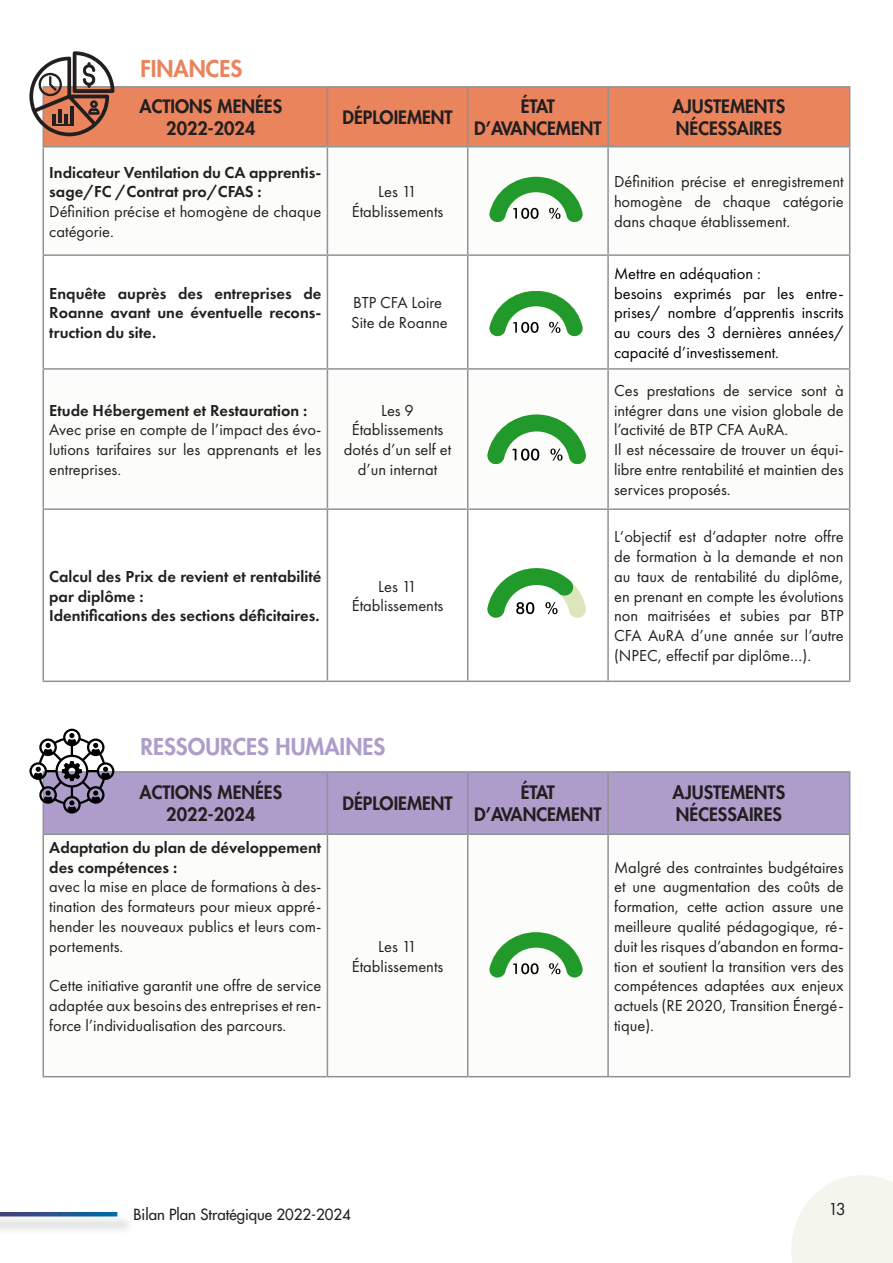
<style>
.page{position:relative;width:893px;height:1263px;background:#fff}
.page>*{position:absolute;margin:0;border:0;box-sizing:border-box;transform-origin:0 0}
.t1{font:800 22.5px "Futura LT";color:#ae9dcb}
.t2{font:800 22.5px "Futura LT";color:#e9845c}
.t3{font:800 18px "Futura LT";color:#231f20}
.t4{font:18px "Futura PT";color:#231f20}
.t5{font:16.5px/19.8px "Futura PT";color:#231f20;text-align:justify}
.t6{font:600 16.5px/19.8px "Futura PT";color:#231f20}
.t7{font:16.5px/19.8px "Futura PT";color:#000001;text-align:justify}
.t8{font:15px "Futura LT";color:#231f20}
</style>
<div class="page">
<svg style="left:791px;top:1175px;width:102px;height:88px"></svg>
<div style="left:0;top:1214px;width:18px;height:21px;background:#919295;opacity:.5"></div>
<div style="left:3px;top:1214px;width:133px;height:21px;background:#919295;opacity:.5"></div>
<svg style="left:0;top:1212px;width:117px;height:4px"></svg>
<div style="left:44px;top:88px;width:805px;height:58px;background:#e9845d"></div>
<svg style="left:44px;top:147px;width:805px;height:361px"></svg>
<hr style="left:327px;top:88px;width:1px;height:58px;background:#919295">
<hr style="left:467px;top:88px;width:1px;height:58px;background:#919295">
<hr style="left:607px;top:88px;width:2px;height:58px;background:#919295">
<hr style="left:327px;top:147px;width:1px;height:107px;background:#919295">
<hr style="left:467px;top:147px;width:1px;height:107px;background:#919295">
<hr style="left:607px;top:147px;width:2px;height:107px;background:#919295">
<hr style="left:43px;top:254px;width:284px;height:2px;background:#919295">
<hr style="left:327px;top:254px;width:141px;height:2px;background:#919295">
<hr style="left:327px;top:256px;width:1px;height:112px;background:#919295">
<hr style="left:468px;top:254px;width:140px;height:2px;background:#919295">
<hr style="left:467px;top:256px;width:1px;height:112px;background:#919295">
<hr style="left:608px;top:254px;width:242px;height:2px;background:#919295">
<hr style="left:607px;top:256px;width:2px;height:112px;background:#919295">
<hr style="left:43px;top:368px;width:284px;height:2px;background:#919295">
<hr style="left:327px;top:368px;width:141px;height:2px;background:#919295">
<hr style="left:327px;top:370px;width:1px;height:138px;background:#919295">
<hr style="left:468px;top:368px;width:140px;height:2px;background:#919295">
<hr style="left:467px;top:370px;width:1px;height:138px;background:#919295">
<hr style="left:608px;top:368px;width:242px;height:2px;background:#919295">
<hr style="left:607px;top:370px;width:2px;height:138px;background:#919295">
<hr style="left:43px;top:508px;width:284px;height:2px;background:#919295">
<hr style="left:327px;top:508px;width:141px;height:2px;background:#919295">
<hr style="left:327px;top:510px;width:1px;height:170px;background:#919295">
<hr style="left:468px;top:508px;width:140px;height:2px;background:#919295">
<hr style="left:467px;top:510px;width:1px;height:170px;background:#919295">
<hr style="left:608px;top:508px;width:242px;height:2px;background:#919295">
<hr style="left:607px;top:510px;width:2px;height:170px;background:#919295">
<hr style="left:43px;top:147px;width:1px;height:107px;background:#919295">
<hr style="left:849px;top:147px;width:1px;height:107px;background:#919295">
<hr style="left:43px;top:256px;width:1px;height:112px;background:#919295">
<hr style="left:849px;top:256px;width:1px;height:112px;background:#919295">
<hr style="left:43px;top:370px;width:1px;height:138px;background:#919295">
<hr style="left:849px;top:370px;width:1px;height:138px;background:#919295">
<hr style="left:43px;top:510px;width:1px;height:170px;background:#919295">
<hr style="left:849px;top:510px;width:1px;height:170px;background:#919295">
<hr style="left:43px;top:680px;width:284px;height:2px;background:#919295">
<hr style="left:327px;top:680px;width:141px;height:2px;background:#919295">
<hr style="left:468px;top:680px;width:140px;height:2px;background:#919295">
<hr style="left:608px;top:680px;width:242px;height:2px;background:#919295">
<hr style="left:43px;top:86px;width:284px;height:2px;background:#919295">
<hr style="left:43px;top:88px;width:1px;height:58px;background:#919295">
<hr style="left:327px;top:86px;width:141px;height:2px;background:#919295">
<hr style="left:468px;top:86px;width:140px;height:2px;background:#919295">
<hr style="left:608px;top:86px;width:242px;height:2px;background:#919295">
<hr style="left:849px;top:88px;width:1px;height:58px;background:#919295">
<hr style="left:43px;top:146px;width:284px;height:1px;background:#919295">
<hr style="left:327px;top:146px;width:141px;height:1px;background:#919295">
<hr style="left:468px;top:146px;width:140px;height:1px;background:#919295">
<hr style="left:608px;top:146px;width:242px;height:1px;background:#919295">
<svg style="left:487px;top:414px;width:99px;height:50px"></svg>
<svg style="left:29px;top:51px;width:85px;height:85px"></svg>
<div style="left:44px;top:773px;width:805px;height:60px;background:#ae9dcb"></div>
<hr style="left:327px;top:773px;width:1px;height:60px;background:#919295">
<hr style="left:467px;top:773px;width:1px;height:60px;background:#919295">
<hr style="left:607px;top:773px;width:2px;height:60px;background:#919295">
<hr style="left:327px;top:835px;width:1px;height:241px;background:#919295">
<hr style="left:467px;top:835px;width:1px;height:241px;background:#919295">
<hr style="left:607px;top:835px;width:2px;height:241px;background:#919295">
<hr style="left:43px;top:835px;width:1px;height:241px;background:#919295">
<hr style="left:849px;top:835px;width:1px;height:241px;background:#919295">
<hr style="left:43px;top:1076px;width:284px;height:1px;background:#919295">
<hr style="left:327px;top:1076px;width:141px;height:1px;background:#919295">
<hr style="left:468px;top:1076px;width:140px;height:1px;background:#919295">
<hr style="left:608px;top:1076px;width:242px;height:1px;background:#919295">
<hr style="left:43px;top:771px;width:284px;height:2px;background:#919295">
<hr style="left:43px;top:773px;width:1px;height:60px;background:#919295">
<hr style="left:327px;top:771px;width:141px;height:2px;background:#919295">
<hr style="left:468px;top:771px;width:140px;height:2px;background:#919295">
<hr style="left:608px;top:771px;width:242px;height:2px;background:#919295">
<hr style="left:849px;top:773px;width:1px;height:60px;background:#919295">
<hr style="left:43px;top:833px;width:284px;height:2px;background:#919295">
<hr style="left:327px;top:833px;width:141px;height:2px;background:#919295">
<hr style="left:468px;top:833px;width:140px;height:2px;background:#919295">
<hr style="left:608px;top:833px;width:242px;height:2px;background:#919295">
<svg style="left:29px;top:729px;width:85px;height:84px"></svg>
<svg style="left:489px;top:177px;width:94px;height:45px"></svg>
<svg style="left:489px;top:291px;width:94px;height:45px"></svg>
<svg style="left:573px;top:584px;width:13px;height:34px"></svg>
<svg style="left:487px;top:568px;width:86px;height:50px"></svg>
<svg style="left:489px;top:932px;width:94px;height:45px"></svg>
<p class="t2" style="left:140px;top:54px;width:103px">FINANCES</p>
<p class="t3" style="left:140px;top:95px;width:144px">ACTIONS MENÉES</p>
<p class="t3" style="left:166px;top:116px;width:91px">2022-2024</p>
<p class="t6" style="left:49px;top:162px;width:274px">Indicateur Ventilation du CA apprentis&shy;sage/FC /Contrat pro/CFAS :</p>
<p class="t5" style="left:49px;top:202px;width:274px">Définition précise et homogène de chaque catégorie.</p>
<p class="t3" style="left:342px;top:105px;width:112px">DÉPLOIEMENT</p>
<p class="t5" style="left:378px;top:182px;width:40px">Les 11</p>
<p class="t5" style="left:352px;top:202px;width:93px">Établissements</p>
<p class="t6" style="left:49px;top:283px;width:274px;text-align:justify">Enquête auprès des entreprises de Roanne avant une éventuelle recons&shy;truction du site.</p>
<p class="t5" style="left:353px;top:293px;width:90px">BTP CFA Loire</p>
<p class="t5" style="left:351px;top:313px;width:98px">Site de Roanne</p>
<p class="t6" style="left:49px;top:400px;width:260px">Etude Hébergement et Restauration :</p>
<p class="t5" style="left:49px;top:420px;width:274px">Avec prise en compte de l’impact des évo&shy;lutions tarifaires sur les apprenants et les entreprises.</p>
<p class="t5" style="left:381px;top:400px;width:34px">Les 9</p>
<p class="t5" style="left:352px;top:420px;width:93px">Établissements</p>
<p class="t5" style="left:344px;top:440px;width:109px;text-align:center">dotés d’un self et d’un internat</p>
<p class="t6" style="left:49px;top:566px;width:274px">Calcul des Prix de revient et rentabilité par diplôme :</p>
<p class="t6" style="left:49px;top:606px;width:272px">Identifications des sections déficitaires.</p>
<p class="t5" style="left:378px;top:576px;width:40px">Les 11</p>
<p class="t5" style="left:352px;top:596px;width:93px">Établissements</p>
<p class="t3" style="left:521px;top:95px;width:36px">ÉTAT</p>
<p class="t3" style="left:474px;top:116px;width:129px">D’AVANCEMENT</p>
<p class="t3" style="left:673px;top:95px;width:114px">AJUSTEMENTS</p>
<p class="t3" style="left:676px;top:116px;width:108px">NÉCESSAIRES</p>
<p class="t5" style="left:614px;top:172px;width:231px">Définition précise et enregistrement homogène de chaque catégorie dans chaque établissement.</p>
<p class="t7" style="left:614px;top:263px;width:148px">Mettre en adéquation :</p>
<p class="t7" style="left:614px;top:283px;width:231px">besoins exprimés par les entre&shy;prises/ nombre d’apprentis inscrits au cours des 3 dernières années/ capacité d’investissement.</p>
<p class="t5" style="left:614px;top:380px;width:231px">Ces prestations de service sont à intégrer dans une vision globale de l’activité de BTP CFA AuRA.</p>
<p class="t5" style="left:614px;top:440px;width:231px">Il est nécessaire de trouver un équi&shy;libre entre rentabilité et maintien des services proposés.</p>
<p class="t5" style="left:614px;top:527px;width:231px">L‘objectif est d‘adapter notre offre de formation à la demande et non au taux de rentabilité du diplôme, en prenant en compte les évolutions non maitrisées et subies par BTP CFA AuRA d’une année sur l’autre (NPEC, effectif par diplôme…).</p>
<p class="t1" style="left:141px;top:732px;width:246px">RESSOURCES HUMAINES</p>
<p class="t3" style="left:140px;top:781px;width:144px">ACTIONS MENÉES</p>
<p class="t3" style="left:166px;top:802px;width:91px">2022-2024</p>
<p class="t3" style="left:342px;top:792px;width:112px">DÉPLOIEMENT</p>
<p class="t6" style="left:49px;top:837px;width:274px">Adaptation du plan de développement des compétences :</p>
<p class="t5" style="left:49px;top:877px;width:274px">avec la mise en place de formations à des&shy;tination des formateurs pour mieux appré&shy;hender les nouveaux publics et leurs com&shy;portements.</p>
<p class="t5" style="left:49px;top:976px;width:274px">Cette initiative garantit une offre de service adaptée aux besoins des entreprises et ren&shy;force l’individualisation des parcours.</p>
<p class="t5" style="left:378px;top:936px;width:40px">Les 11</p>
<p class="t5" style="left:352px;top:956px;width:93px">Établissements</p>
<p class="t3" style="left:521px;top:781px;width:36px">ÉTAT</p>
<p class="t3" style="left:474px;top:802px;width:129px">D’AVANCEMENT</p>
<p class="t3" style="left:673px;top:781px;width:114px">AJUSTEMENTS</p>
<p class="t3" style="left:676px;top:802px;width:108px">NÉCESSAIRES</p>
<p class="t5" style="left:614px;top:857px;width:231px">Malgré des contraintes budgétaires et une augmentation des coûts de formation, cette action assure une meilleure qualité pédagogique, ré&shy;duit les risques d’abandon en forma&shy;tion et soutient la transition vers des compétences adaptées aux enjeux actuels (RE 2020, Transition Énergé&shy;tique).</p>
<p class="t8" style="left:134px;top:1205px;width:219px">Bilan Plan Stratégique 2022-2024</p>
<p class="t4" style="left:828px;top:1198px;width:19px">13</p>
</div>
